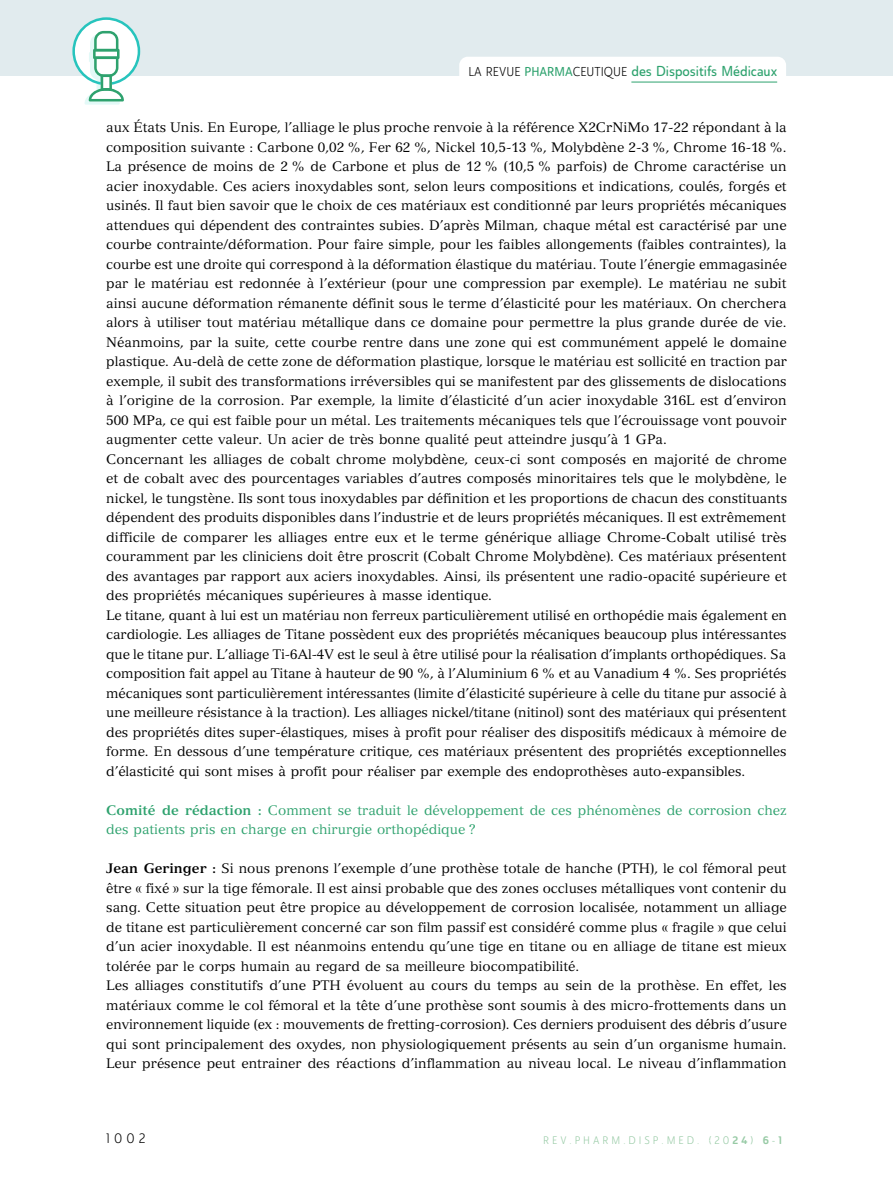
<style>
.page{position:relative;width:893px;height:1191px;background:#fff}
.page>*{position:absolute;margin:0;border:0;box-sizing:border-box;transform-origin:0 0}
.t1{font:14.25px "Ainslie Sans Con Med";color:#2ea26e}
.TEXTE_Courant{font:13.5px/19.5px "Versailles LT Std";color:#000;text-align:justify}
.TEXTE_Question_Avis{font:13.5px/19.5px "Versailles LT Std";color:#2ea26e}
.t2{font:13.5px "Ainslie Sans Con Boo";color:#000}
.t3{font:10.8px "Ainslie Sans Con Boo";letter-spacing:.275em;color:#97caa5}
.s1{font-family:"Ainslie Sans Con Boo";font-size:12.75px;color:#000}
.s2{font-size:12.75px}
.s3{font-weight:700}
.s4{font-family:"Ainslie Sans Con Bol"}
</style>
<div class="page">
<div style="left:0;top:0;width:893px;height:76px;background:#e1ebee"></div>
<div style="left:459px;top:57px;width:327px;height:35px;background:#fff;border-radius:9px"></div>
<hr style="left:631px;top:82px;width:146px;height:1px;background:#2ea26e">
<svg style="left:72px;top:17px;width:68px;height:88px"></svg>
<p class="t1" style="left:468px;top:62px;width:310px"><span class="s1">LA REVUE</span> <span class="s2">PHARMA</span><span class="s1">CEUTIQUE</span> des Dispositifs Médicaux</p>
<p class="TEXTE_Courant" style="left:106px;top:118px;width:682px">aux États Unis. En Europe, l’alliage le plus proche renvoie à la référence X2CrNiMo 17-22 répondant à la composition suivante : Carbone 0,02 %, Fer 62 %, Nickel 10,5-13 %, Molybdène 2-3 %, Chrome 16-18 %.<br>La présence de moins de 2 % de Carbone et plus de 12 % (10,5 % parfois) de Chrome caractérise un acier inoxydable. Ces aciers inoxydables sont, selon leurs compositions et indications, coulés, forgés et usinés. Il faut bien savoir que le choix de ces matériaux est conditionné par leurs propriétés mécaniques attendues qui dépendent des contraintes subies. D’après Milman, chaque métal est caractérisé par une courbe contrainte/déformation. Pour faire simple, pour les faibles allongements (faibles contraintes), la courbe est une droite qui correspond à la déformation élastique du matériau. Toute l’énergie emmagasinée par le matériau est redonnée à l’extérieur (pour une compression par exemple). Le matériau ne subit ainsi aucune déformation rémanente définit sous le terme d’élasticité pour les matériaux. On cherchera alors à utiliser tout matériau métallique dans ce domaine pour permettre la plus grande durée de vie.<br>Néanmoins, par la suite, cette courbe rentre dans une zone qui est communément appelé le domaine plastique. Au-delà de cette zone de déformation plastique, lorsque le matériau est sollicité en traction par exemple, il subit des transformations irréversibles qui se manifestent par des glissements de dislocations à l’origine de la corrosion. Par exemple, la limite d’élasticité d’un acier inoxydable 316L est d’environ 500 MPa, ce qui est faible pour un métal. Les traitements mécaniques tels que l’écrouissage vont pouvoir augmenter cette valeur. Un acier de très bonne qualité peut atteindre jusqu’à 1 GPa.</p>
<p class="TEXTE_Courant" style="left:106px;top:449px;width:682px">Concernant les alliages de cobalt chrome molybdène, ceux-ci sont composés en majorité de chrome et de cobalt avec des pourcentages variables d’autres composés minoritaires tels que le molybdène, le nickel, le tungstène. Ils sont tous inoxydables par définition et les proportions de chacun des constituants dépendent des produits disponibles dans l’industrie et de leurs propriétés mécaniques. Il est extrêmement difficile de comparer les alliages entre eux et le terme générique alliage Chrome-Cobalt utilisé très couramment par les cliniciens doit être proscrit (Cobalt Chrome Molybdène). Ces matériaux présentent des avantages par rapport aux aciers inoxydables. Ainsi, ils présentent une radio-opacité supérieure et des propriétés mécaniques supérieures à masse identique.</p>
<p class="TEXTE_Courant" style="left:106px;top:605px;width:682px">Le titane, quant à lui est un matériau non ferreux particulièrement utilisé en orthopédie mais également en cardiologie. Les alliages de Titane possèdent eux des propriétés mécaniques beaucoup plus intéressantes que le titane pur. L’alliage Ti-6Al-4V est le seul à être utilisé pour la réalisation d’implants orthopédiques. Sa composition fait appel au Titane à hauteur de 90 %, à l’Aluminium 6 % et au Vanadium 4 %. Ses propriétés mécaniques sont particulièrement intéressantes (limite d’élasticité supérieure à celle du titane pur associé à une meilleure résistance à la traction). Les alliages nickel/titane (nitinol) sont des matériaux qui présentent des propriétés dites super-élastiques, mises à profit pour réaliser des dispositifs médicaux à mémoire de forme. En dessous d’une température critique, ces matériaux présentent des propriétés exceptionnelles d’élasticité qui sont mises à profit pour réaliser par exemple des endoprothèses auto-expansibles.</p>
<p class="TEXTE_Question_Avis" style="left:106px;top:800px;width:682px"><span class="s3">Comité de rédaction :</span> Comment se traduit le développement de ces phénomènes de corrosion chez des patients pris en charge en chirurgie orthopédique ?</p>
<p class="TEXTE_Courant" style="left:106px;top:859px;width:682px"><span class="s3">Jean Geringer :</span> Si nous prenons l’exemple d’une prothèse totale de hanche (PTH), le col fémoral peut être « fixé » sur la tige fémorale. Il est ainsi probable que des zones occluses métalliques vont contenir du sang. Cette situation peut être propice au développement de corrosion localisée, notamment un alliage de titane est particulièrement concerné car son film passif est considéré comme plus « fragile » que celui d’un acier inoxydable. Il est néanmoins entendu qu’une tige en titane ou en alliage de titane est mieux tolérée par le corps humain au regard de sa meilleure biocompatibilité.</p>
<p class="TEXTE_Courant" style="left:106px;top:976px;width:682px">Les alliages constitutifs d’une PTH évoluent au cours du temps au sein de la prothèse. En effet, les matériaux comme le col fémoral et la tête d’une prothèse sont soumis à des micro-frottements dans un environnement liquide (ex : mouvements de fretting-corrosion). Ces derniers produisent des débris d’usure qui sont principalement des oxydes, non physiologiquement présents au sein d’un organisme humain.<br>Leur présence peut entrainer des réactions d’inflammation au niveau local. Le niveau d’inflammation</p>
<p class="t2" style="left:106px;top:1130px;width:41px">1002</p>
<p class="t3" style="left:543px;top:1133px;width:241px">REV.PHARM.DISP.MED. (20<span class="s4">24</span>) <span class="s4">6</span>-<span class="s4">1</span></p>
</div>
